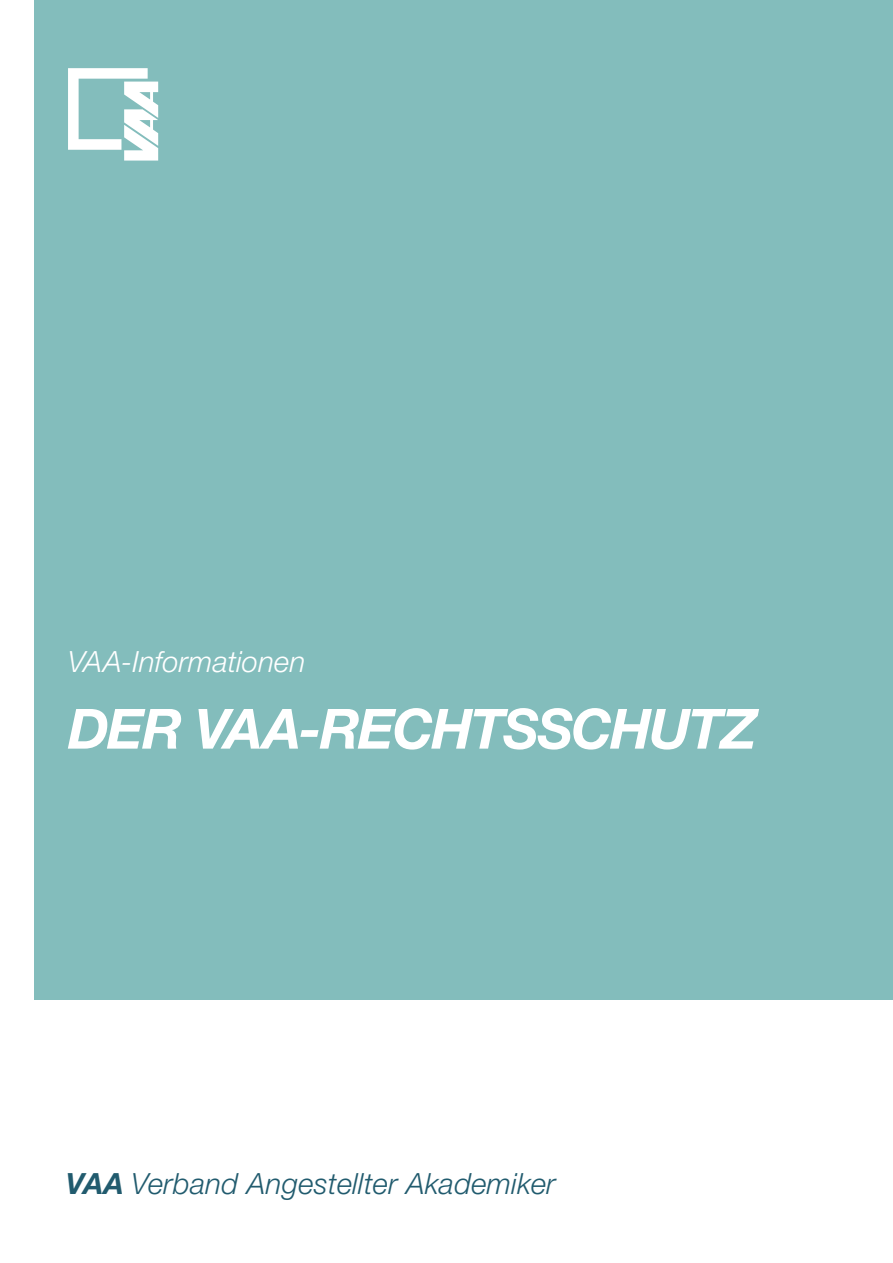
<style>
.page{position:relative;width:893px;height:1263px;background:#fff}
.page>*{position:absolute;margin:0;border:0;box-sizing:border-box;transform-origin:0 0}
.t1{font:italic 700 55.5px "Helvetica Neue LT Std";letter-spacing:-.035em;color:#fff}
.t2{font:italic 300 29.25px "Helvetica Neue LT Std";letter-spacing:.01em;color:#215b6e}
.t3{font:italic 300 29.25px "Helvetica Neue LT Std";letter-spacing:.005em;color:#fff}
.s1{font-weight:700}
</style>
<div class="page">
<div style="left:34px;top:0;width:859px;height:999px;background:#83bdbc"></div>
<svg style="left:68px;top:68px;width:90px;height:93px"></svg>
<p class="t3" style="left:68px;top:644px;width:239px">VAA-Informationen</p>
<h1 class="t1" style="left:68px;top:694px;width:690px">DER VAA-RECHTSSCHUTZ</h1>
<p class="t2" style="left:66px;top:1166px;width:491px"><span class="s1">VAA</span> Verband Angestellter Akademiker</p>
</div>
